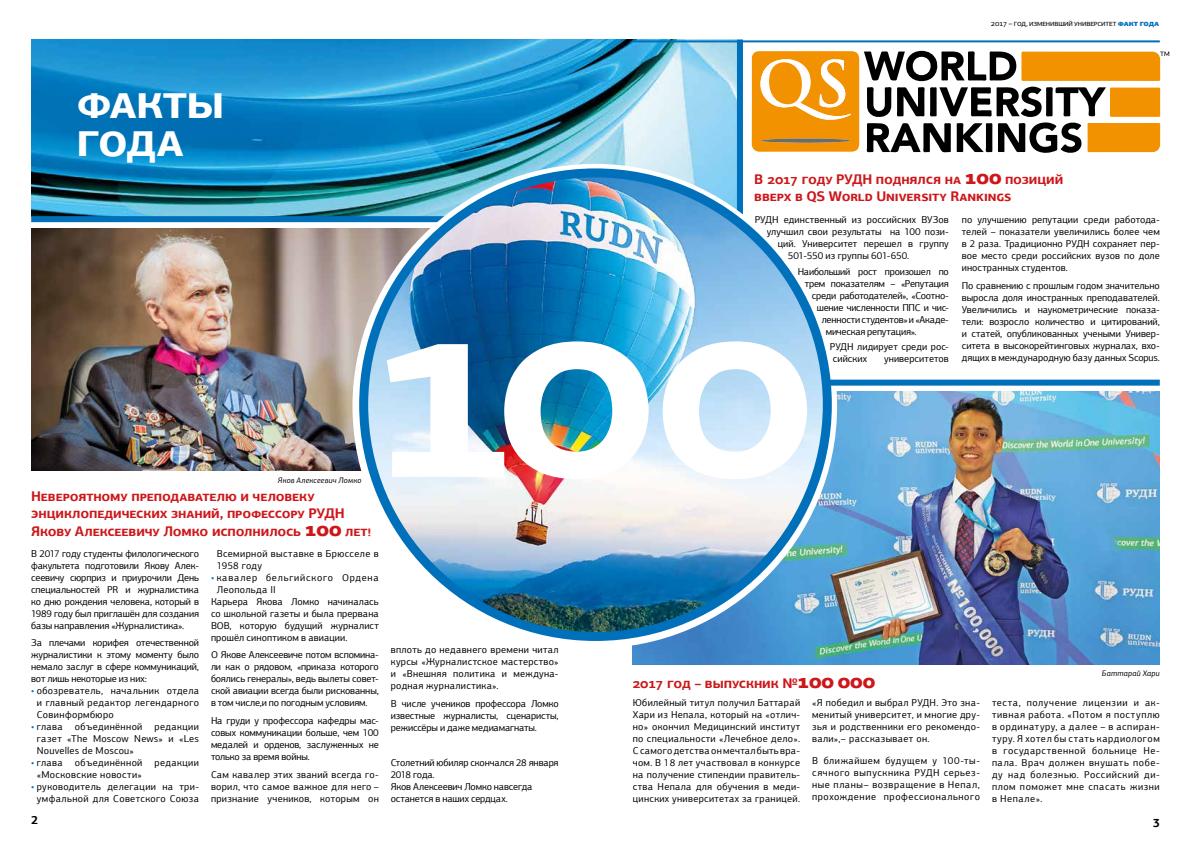
<style>
.page{position:relative;width:1191px;height:842px;background:#fff}
.page>*{position:absolute;margin:0;border:0;box-sizing:border-box;transform-origin:0 0}
.t1{font:700 48px/39px "PF Agora Sans Pro";color:#fff}
.t2{font:700 14px/17.4px "PF Agora Sans Pro";letter-spacing:-.01em;color:#cd171a}
.t3{font:700 12px "PF Agora Sans Pro";color:#000}
.t4{font:10px/12px "PF Agora Sans Pro";letter-spacing:.01em;color:#000;text-align:justify}
.t5{font:10px/12px "PF Agora Sans Pro";letter-spacing:.035em;color:#000}
.t6{font:10px "PF Agora Sans Pro";letter-spacing:-.025em;color:#000}
.t7{font:10px/12px "PF Agora Sans Pro";letter-spacing:-.015em;color:#000}
.t8{font:10px "PF Agora Sans Pro";letter-spacing:-.03em;color:#000}
.t9{font:10px "PF Agora Sans Pro";letter-spacing:-.02em;color:#000}
.t10{font:10px "PF Agora Sans Pro";letter-spacing:.075em;color:#000}
.t11{font:8px "PF Agora Sans Pro";letter-spacing:-.05em;color:#000}
.t12{font:italic 8px "PF Agora Sans Pro";letter-spacing:.025em;color:#000}
.s1{font-weight:900;font-size:20px}
.s2{color:#0070ba}
.s3{font-weight:900;color:#0070ba}
</style>
<div class="page">
<img style="left:31px;top:40px;width:706px;height:177px">
<div style="left:737px;top:40px;width:6px;height:460px;background:#0070ba"></div>
<img style="left:632px;top:391px;width:527px;height:274px">
<img style="left:31px;top:229px;width:408px;height:242px">
<hr style="left:632px;top:40px;width:527px;height:2px;background:#0070ba">
<div style="left:31px;top:216px;width:527px;height:6px;background:#0070ba"></div>
<div style="left:352px;top:164px;width:485px;height:484px;border:21px solid #fff;border-radius:50%"></div>
<div style="left:699px;top:380px;width:460px;height:6px;background:#0070ba"></div>
<svg style="left:751px;top:51px;width:418px;height:102px"></svg>
<img style="left:364px;top:173px;width:463px;height:463px;border-radius:232px">
<svg style="left:387px;top:341px;width:261px;height:138px"></svg>
<svg style="left:662px;top:341px;width:145px;height:138px"></svg>
<h1 class="t1" style="left:77px;top:81px;width:149px">факты года</h1>
<p class="t12" style="left:278px;top:475px;width:85px">Яков Алексеевич Ломко</p>
<h2 class="t2" style="left:31px;top:487px;width:341px">Невероятному преподавателю и человеку энциклопедических знаний, профессору РУДН<br>Якову Алексеевичу Ломко исполнилось <span class="s1">100</span> лет!</h2>
<p class="t4" style="left:31px;top:547px;width:169px">В 2017 году студенты филологического факультета подготовили Якову Алек&shy;сеевичу сюрприз и приурочили День специальностей PR и журналистика ко дню рождения человека, который в 1989 году был приглашён для создания базы направления «Журналистика».</p>
<p class="t4" style="left:31px;top:637px;width:169px">За плечами корифея отечественной журналистики к этому моменту было немало заслуг в сфере коммуникаций, вот лишь некоторые из них:</p>
<p class="t4" style="left:37px;top:685px;width:164px;text-indent:-6px"><span class="s2">•</span> обозреватель, начальник отдела и главный редактор легендарного Совинформбюро</p>
<p class="t4" style="left:37px;top:721px;width:164px;text-indent:-6px"><span class="s2">•</span> глава объединённой редакции газет «The Moscow News» и «Les Nouvelles de Moscou»</p>
<p class="t5" style="left:37px;top:757px;width:164px;text-indent:-6px"><span class="s2">•</span> глава объединённой редакции «Московские новости»</p>
<p class="t5" style="left:31px;top:781px;width:169px;text-align:center"><span class="s2">•</span> руководитель делегации на три&shy;умфальной для Советского Союза</p>
<p class="t3" style="left:31px;top:812px;width:9px">2</p>
<p class="t5" style="left:217px;top:547px;width:164px">Всемирной выставке в Брюсселе в<br>1958 году</p>
<p class="t10" style="left:211px;top:571px;width:169px"><span class="s2">•</span> кавалер бельгийского Ордена</p>
<p class="t5" style="left:217px;top:583px;width:61px">Леопольда II</p>
<p class="t4" style="left:211px;top:595px;width:169px">Карьера Якова Ломко начиналась</p>
<p class="t4" style="left:211px;top:607px;width:169px">со школьной газеты и была прервана</p>
<p class="t4" style="left:211px;top:619px;width:169px">ВОВ, которую будущий журналист</p>
<p class="t4" style="left:211px;top:631px;width:138px">прошёл синоптиком в авиации.</p>
<p class="t4" style="left:211px;top:649px;width:169px">О Якове Алексеевиче потом вспомина&shy;ли как о рядовом, «приказа которого боялись генералы», ведь вылеты совет&shy;ской авиации всегда были рискованны, в том числе,и по погодным условиям.</p>
<p class="t4" style="left:211px;top:715px;width:169px">На груди у профессора кафедры мас&shy;совых коммуникации больше, чем 100 медалей и орденов, заслуженных не только за время войны.</p>
<p class="t4" style="left:211px;top:768px;width:169px">Сам кавалер этих званий всегда го&shy;ворил, что самое важное для него – признание учеников, которым он</p>
<p class="t4" style="left:391px;top:644px;width:169px">вплоть до недавнего времени читал курсы «Журналистское мастерство» и «Внешняя политика и междуна&shy;родная журналистика».</p>
<p class="t4" style="left:391px;top:697px;width:169px">В числе учеников профессора Ломко известные журналисты, сценаристы, режиссёры и даже медиамагнаты.</p>
<p class="t7" style="left:391px;top:757px;width:169px">Столетний юбиляр скончался 28 января<br>2018 года.<br>Яков Алексеевич Ломко навсегда останется в наших сердцах.</p>
<p class="t11" style="left:991px;top:18px;width:170px">2017 – год, изменивший университет <span class="s3">факт года</span></p>
<h2 class="t2" style="left:754px;top:171px;width:310px;line-height:16.8px">В 2017 году РУДН поднялся на <span class="s1">100</span> позиций вверх в QS World University Rankings</h2>
<p class="t4" style="left:755px;top:214px;width:196px">РУДН единственный из российских ВУЗов</p>
<p class="t4" style="left:767px;top:226px;width:183px">улучшил свои результаты на 100 пози-</p>
<p class="t4" style="left:778px;top:238px;width:173px">ций. Университет перешел в группу</p>
<p class="t4" style="left:788px;top:250px;width:123px">501-550 из группы 601-650.</p>
<p class="t6" style="left:798px;top:265px;width:152px">Наибольший рост произошел по</p>
<p class="t6" style="left:805px;top:277px;width:146px">трем показателям – «Репутация</p>
<p class="t8" style="left:812px;top:289px;width:138px">среди работодателей», «Соотно-</p>
<p class="t6" style="left:817px;top:301px;width:133px">шение численности ППС и чис-</p>
<p class="t9" style="left:822px;top:313px;width:128px">ленности студентов» и «Акаде-</p>
<p class="t6" style="left:826px;top:325px;width:92px">мическая репутация».</p>
<p class="t4" style="left:833px;top:341px;width:117px;text-indent:-3px">РУДН лидирует среди рос&shy;сийских</p>
<p class="t4" style="left:884px;top:353px;width:66px">университетов</p>
<p class="t4" style="left:961px;top:214px;width:199px">по улучшению репутации среди работода&shy;телей – показатели увеличились более чем в 2 раза. Традиционно РУДН сохраняет пер&shy;вое место среди российских вузов по доле иностранных студентов.</p>
<p class="t4" style="left:961px;top:279px;width:199px">По сравнению с прошлым годом значительно выросла доля иностранных преподавателей.<br>Увеличились и наукометрические показа&shy;тели: возросло количество и цитирований, и статей, опубликованных учеными Универ&shy;ситета в высокорейтинговых журналах, вхо&shy;дящих в международную базу данных Scopus.</p>
<h2 class="t2" style="left:632px;top:674px;width:244px">2017 год – выпускник №<span class="s1">100 000</span></h2>
<p class="t12" style="left:1102px;top:669px;width:59px">Баттарай Хари</p>
<p class="t4" style="left:633px;top:697px;width:169px">Юбилейный титул получил Баттарай Хари из Непала, который на «отлич&shy;но» окончил Медицинский институт по специальности «Лечебное дело».<br>С самого детства он мечтал быть вра&shy;чом. В 18 лет участвовал в конкурсе на получение стипендии правитель&shy;ства Непала для обучения в меди&shy;цинских университетах за границей.</p>
<p class="t4" style="left:812px;top:697px;width:169px">«Я победил и выбрал РУДН. Это зна&shy;менитый университет, и многие дру&shy;зья и родственники его рекомендо&shy;вали»,– рассказывает он.</p>
<p class="t4" style="left:812px;top:755px;width:169px">В ближайшем будущем у 100-ты&shy;сячного выпускника РУДН серьез&shy;ные планы– возвращение в Непал, прохождение профессионального</p>
<p class="t4" style="left:992px;top:697px;width:169px">теста, получение лицензии и ак&shy;тивная работа. «Потом я поступлю в ординатуру, а далее – в аспиран&shy;туру. Я хотел бы стать кардиологом в государственной больнице Не&shy;пала. Врач должен внушать побе&shy;ду над болезнью. Российский ди&shy;плом поможет мне спасать жизни в Непале».</p>
<p class="t3" style="left:1152px;top:815px;width:9px">3</p>
</div>
